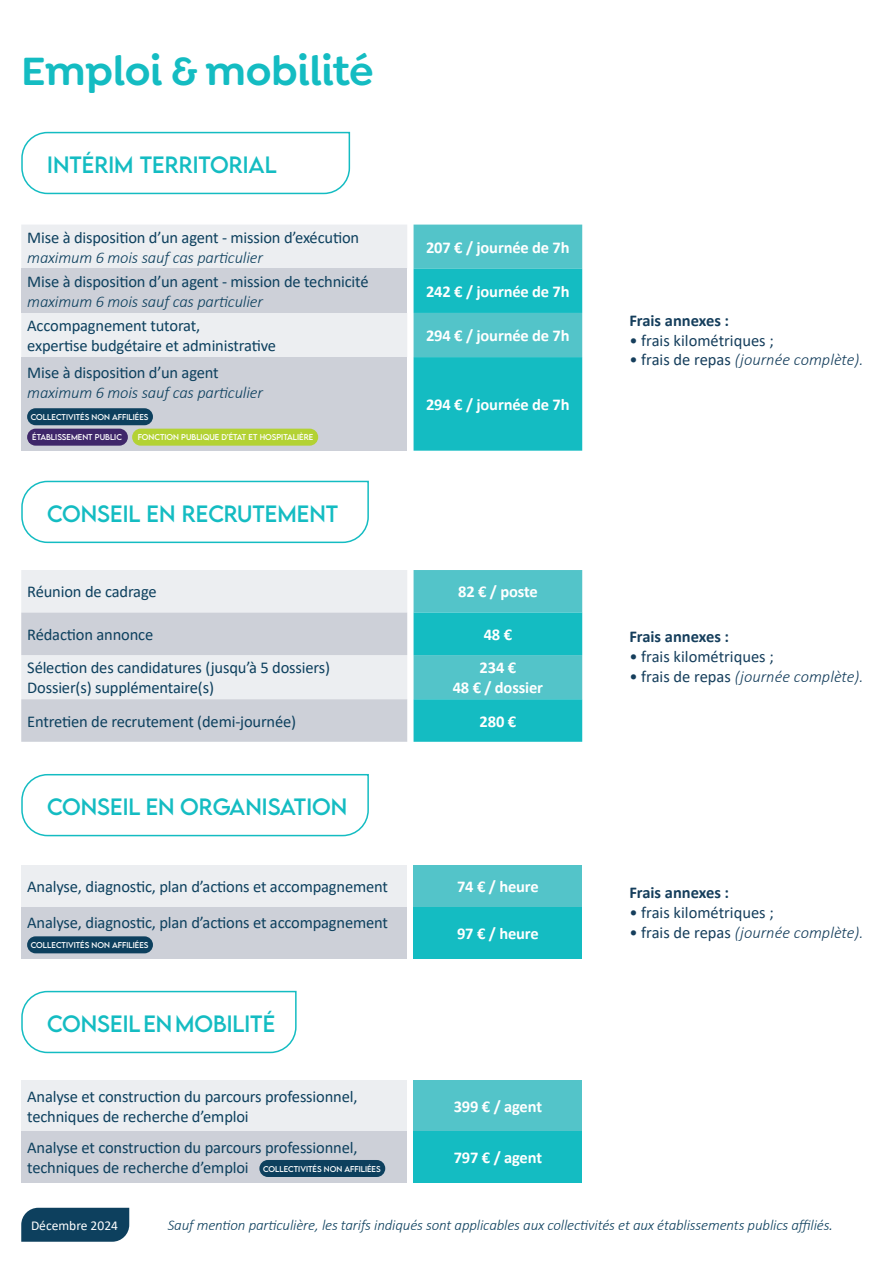
<style>
.page{position:relative;width:893px;height:1263px;background:#fff}
.page>*{position:absolute;margin:0;border:0;box-sizing:border-box;transform-origin:0 0}
.t1{font:600 42px "Goldplay Alt";letter-spacing:-.01em;color:#14bcc2}
.t2{font:21px "LEMONMILK";color:#14bcc2}
.t3{font:16.5px/19.8px "Calibri";letter-spacing:-.01em;color:#0d405e}
.t4{font:700 16.5px "Calibri";letter-spacing:-.01em;color:#fff}
.t5{font:italic 300 16.5px "Calibri";color:#153e5c}
.t6{font:italic 300 16.5px "Calibri";letter-spacing:-.01em;color:#0d405e}
.t7{font:16.5px "Calibri";color:#153e5c}
.t8{font:700 16.5px "Calibri";color:#153e5c}
.t9{font:italic 300 15px "Calibri";letter-spacing:-.01em;color:#0d405e}
.t10{font:13.5px "Calibri";color:#fff}
.t11{font:7.5px "LEMONMILK";color:#fff}
.s1{font-weight:400;font-style:normal}
.s2{font-size:16.5px}
</style>
<div class="page">
<div style="left:21px;top:1208px;width:108px;height:34px;background:#0d405e"></div>
<svg style="left:21px;top:131px;width:330px;height:64px"></svg>
<div style="left:21px;top:225px;width:386px;height:132px;background:#eceef1"></div>
<div style="left:21px;top:269px;width:386px;height:44px;background:#cdd0d8"></div>
<svg style="left:414px;top:225px;width:168px;height:226px;background:#2dbfc4"></svg>
<div style="left:21px;top:357px;width:386px;height:94px;background:#cdd0d8"></div>
<div style="left:27px;top:408px;width:126px;height:17px;background:#0d405e;border-radius:9px"></div>
<div style="left:132px;top:429px;width:186px;height:17px;background:#b3d234;border-radius:9px"></div>
<div style="left:27px;top:429px;width:101px;height:17px;background:#3f276a;border-radius:9px"></div>
<svg style="left:21px;top:480px;width:348px;height:64px"></svg>
<div style="left:21px;top:570px;width:386px;height:42px;background:#eceef1"></div>
<svg style="left:21px;top:612px;width:386px;height:130px;background:#d7dae0"></svg>
<svg style="left:414px;top:570px;width:168px;height:172px;background:#34c0c5"></svg>
<svg style="left:21px;top:773px;width:348px;height:64px"></svg>
<div style="left:21px;top:865px;width:386px;height:42px;background:#eceef1"></div>
<div style="left:414px;top:865px;width:168px;height:42px;background:#53c4c9"></div>
<div style="left:21px;top:907px;width:386px;height:51px;background:#cdd0d8"></div>
<div style="left:414px;top:907px;width:168px;height:51px;background:#14bcc2"></div>
<div style="left:27px;top:936px;width:126px;height:17px;background:#0d405e;border-radius:9px"></div>
<svg style="left:21px;top:990px;width:276px;height:64px"></svg>
<div style="left:21px;top:1080px;width:386px;height:51px;background:#eceef1"></div>
<div style="left:414px;top:1080px;width:168px;height:51px;background:#53c4c9"></div>
<div style="left:21px;top:1131px;width:386px;height:51px;background:#cdd0d8"></div>
<div style="left:414px;top:1131px;width:168px;height:51px;background:#14bcc2"></div>
<div style="left:259px;top:1160px;width:126px;height:17px;background:#0d405e;border-radius:9px"></div>
<p class="t1" style="left:21px;top:45px;width:354px">Emploi &amp; mobilité</p>
<p class="t2" style="left:47px;top:151px;width:231px">INTÉRIM TERRITORIAL</p>
<p class="t3" style="left:27px;top:227px;width:333px">Mise à disposition d’un agent - mission d’exécution</p>
<p class="t6" style="left:27px;top:247px;width:237px">maximum 6 mois sauf cas particulier</p>
<p class="t3" style="left:27px;top:271px;width:343px">Mise à disposition d’un agent - mission de technicité</p>
<p class="t6" style="left:27px;top:291px;width:237px">maximum 6 mois sauf cas particulier</p>
<p class="t3" style="left:27px;top:315px;width:175px">Accompagnement tutorat,</p>
<p class="t3" style="left:27px;top:335px;width:250px">expertise budgétaire et administrative</p>
<p class="t3" style="left:27px;top:362px;width:193px">Mise à disposition d’un agent</p>
<p class="t6" style="left:27px;top:382px;width:237px">maximum 6 mois sauf cas particulier</p>
<p class="t11" style="left:31px;top:412px;width:119px">COLLECTIVITÉS NON AFFILIÉES</p>
<p class="t11" style="left:32px;top:432px;width:91px">ÉTABLISSEMENT PUBLIC</p>
<p class="t11" style="left:138px;top:432px;width:177px">FONCTION PUBLIQUE D’ÉTAT ET HOSPITALIÈRE</p>
<p class="t2" style="left:47px;top:500px;width:293px">CONSEIL EN RECRUTEMENT</p>
<p class="t4" style="left:426px;top:236px;width:145px">207 € / journée de 7h</p>
<p class="t4" style="left:426px;top:280px;width:145px">242 € / journée de 7h</p>
<p class="t4" style="left:426px;top:324px;width:145px">294 € / journée de 7h</p>
<p class="t4" style="left:426px;top:393px;width:145px">294 € / journée de 7h</p>
<p class="t3" style="left:27px;top:582px;width:131px">Réunion de cadrage</p>
<p class="t4" style="left:458px;top:580px;width:81px">82 € / poste</p>
<p class="t3" style="left:27px;top:624px;width:128px">Rédaction annonce</p>
<p class="t4" style="left:484px;top:623px;width:30px">48 €</p>
<p class="t3" style="left:27px;top:658px;width:304px">Sélection des candidatures (jusqu’à 5 dossiers)</p>
<p class="t3" style="left:27px;top:677px;width:188px">Dossier(s) supplémentaire(s)</p>
<p class="t4" style="left:480px;top:656px;width:38px">234 €</p>
<p class="t4" style="left:453px;top:676px;width:92px">48 € / dossier</p>
<p class="t3" style="left:27px;top:711px;width:270px">Entretien de recrutement (demi-journée)</p>
<p class="t4" style="left:480px;top:709px;width:38px">280 €</p>
<p class="t2" style="left:47px;top:793px;width:302px">CONSEIL EN ORGANISATION</p>
<p class="t3" style="left:27px;top:876px;width:362px">Analyse, diagnostic, plan d’actions et accompagnement</p>
<p class="t4" style="left:457px;top:875px;width:83px">74 € / heure</p>
<p class="t3" style="left:27px;top:912px;width:362px">Analyse, diagnostic, plan d’actions et accompagnement</p>
<p class="t4" style="left:457px;top:922px;width:83px">97 € / heure</p>
<p class="t11" style="left:31px;top:940px;width:119px">COLLECTIVITÉS NON AFFILIÉES</p>
<p class="t2" style="left:47px;top:1010px;width:229px">CONSEIL EN MOBILITÉ</p>
<p class="t3" style="left:27px;top:1086px;width:332px">Analyse et construction du parcours professionnel, techniques de recherche d’emploi</p>
<p class="t4" style="left:454px;top:1095px;width:90px">399 € / agent</p>
<p class="t3" style="left:27px;top:1137px;width:332px">Analyse et construction du parcours professionnel, techniques de recherche d’emploi</p>
<p class="t4" style="left:454px;top:1146px;width:90px">797 € / agent</p>
<p class="t11" style="left:263px;top:1164px;width:119px">COLLECTIVITÉS NON AFFILIÉES</p>
<p class="t8" style="left:629px;top:309px;width:101px">Frais annexes :</p>
<p class="t7" style="left:629px;top:329px;width:146px">• frais kilométriques ;</p>
<p class="t5" style="left:629px;top:350px;width:236px"><span class="s1">• frais de repas</span> (journée complète).</p>
<p class="t8" style="left:629px;top:625px;width:101px">Frais annexes :</p>
<p class="t7" style="left:629px;top:645px;width:146px">• frais kilométriques ;</p>
<p class="t5" style="left:629px;top:666px;width:236px"><span class="s1">• frais de repas</span> (journée complète).</p>
<p class="t8" style="left:629px;top:881px;width:101px">Frais annexes :</p>
<p class="t7" style="left:629px;top:901px;width:146px">• frais kilométriques ;</p>
<p class="t5" style="left:629px;top:922px;width:236px"><span class="s1">• frais de repas</span> (journée complète).</p>
<p class="t10" style="left:31px;top:1216px;width:89px">Décembre 2024</p>
<p class="t9" style="left:168px;top:1216px;width:667px">Sauf mention particulière, les tarifs indiqués sont applicables aux collectivités et aux établissements publics affiliés<span class="s2">.</span></p>
</div>
